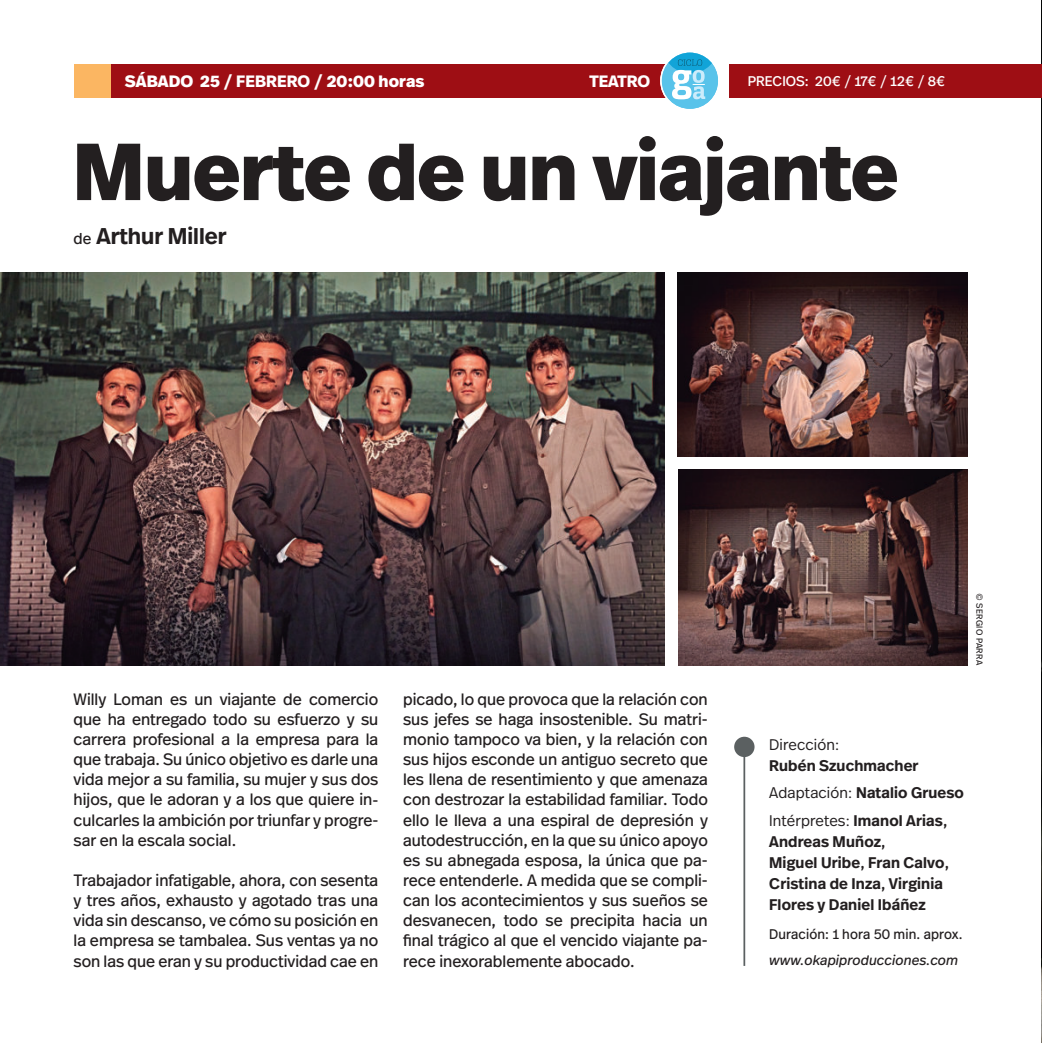
<style>
.page{position:relative;width:1042px;height:1043px;background:#fff}
.page>*{position:absolute;margin:0;border:0;box-sizing:border-box;transform-origin:0 0}
.t1{font:800 80.5px "Real Head Pro";color:#231f20}
.t2{font:600 22.75px "Real Head Pro";color:#231f20}
.t3{font:16.45px/20.1px "Real Head Pro";color:#231f20;text-align:justify}
.t4{font:800 16.45px "Real Head Pro";letter-spacing:.01em;color:#fff}
.t5{font:700 16.45px "Real Head Pro";color:#fff}
.t6{font:600 15.4px/21px "Real Head Pro";letter-spacing:.01em;color:#231f20}
.t7{font:300 15.4px "Real Head Pro";letter-spacing:.01em;color:#231f20}
.t8{font:14px "Real Head Pro";letter-spacing:.01em;color:#231f20}
.t9{font:italic 14px "Real Head Pro";letter-spacing:.01em;color:#231f20}
.t10{font:14px "Real Head Pro";color:#fff}
.t11{font:8.75px "Real Head Pro";letter-spacing:.04em;color:#231f20}
.s1{font-weight:700}
.s2{font-weight:400;font-size:15.75px}
.s3{font-weight:300}
.s4{font-weight:400}
</style>
<div class="page">
<img style="left:1041px;top:1px;width:1px;height:1039px">
<img style="left:0;top:272px;width:664px;height:393px">
<div style="left:74px;top:64px;width:618px;height:34px;background:#9e0e14"></div>
<div style="left:729px;top:64px;width:312px;height:34px;background:#9e0e14"></div>
<div style="left:74px;top:64px;width:36px;height:34px;background:#fbb662"></div>
<hr style="left:743px;top:743px;width:2px;height:222px;background:#5b6061">
<div style="left:734px;top:736px;width:20px;height:21px;background:#5b6061;border-radius:50%"></div>
<img style="left:677px;top:272px;width:289px;height:184px">
<img style="left:678px;top:470px;width:288px;height:195px">
<div style="left:660px;top:51px;width:59px;height:59px;border:3px solid #fff;border-radius:50%"></div>
<div style="left:661px;top:53px;width:56px;height:56px;background:#59c3ea;border-radius:50%"></div>
<svg style="left:662px;top:53px;width:55px;height:46px"></svg>
<p class="t4" style="left:125px;top:72px;width:301px">SÁBADO 25 <span class="s1">/ FEBRERO /</span> 20:00 horas</p>
<p class="t5" style="left:589px;top:72px;width:62px">TEATRO</p>
<p class="t10" style="left:747px;top:74px;width:199px">PRECIOS: 20€ / 17€ / 12€ / 8€</p>
<h1 class="t1" style="left:73px;top:126px;width:826px">Muerte de un viajante</h1>
<h2 class="t2" style="left:74px;top:223px;width:154px"><span class="s2">de</span> Arthur Miller</h2>
<p class="t3" style="left:74px;top:688px;width:306px">Willy Loman es un viajante de comercio que ha entregado todo su esfuerzo y su carrera profesional a la empresa para la que trabaja. Su único objetivo es darle una vida mejor a su familia, su mujer y sus dos hijos, que le adoran y a los que quiere in&shy;culcarles la ambición por triunfar y progre&shy;sar en la escala social.</p>
<p class="t3" style="left:74px;top:870px;width:306px">Trabajador infatigable, ahora, con sesenta y tres años, exhausto y agotado tras una vida sin descanso, ve cómo su posición en la empresa se tambalea. Sus ventas ya no son las que eran y su productividad cae en</p>
<p class="t3" style="left:403px;top:688px;width:306px">picado, lo que provoca que la relación con sus jefes se haga insostenible. Su matri&shy;monio tampoco va bien, y la relación con sus hijos esconde un antiguo secreto que les llena de resentimiento y que amenaza con destrozar la estabilidad familiar. Todo ello le lleva a una espiral de depresión y autodestrucción, en la que su único apoyo es su abnegada esposa, la única que pa&shy;rece entenderle. A medida que se compli&shy;can los acontecimientos y sus sueños se desvanecen, todo se precipita hacia un final trágico al que el vencido viajante pa&shy;rece inexorablemente abocado.</p>
<p class="t11" style="left:983px;top:592px;width:74px;rotate:90deg">© SERGIO PARRA</p>
<p class="t7" style="left:769px;top:736px;width:72px">Dirección:</p>
<p class="t6" style="left:769px;top:752px;width:196px;line-height:27.1px">Rubén Szuchmacher<br><span class="s3">Adaptación:</span> Natalio Grueso<br><span class="s3">Intérpretes:</span> Imanol Arias<span class="s4">,</span></p>
<p class="t6" style="left:769px;top:830px;width:181px">Andreas Muñoz<span class="s4">,<br></span>Miguel Uribe<span class="s4">,</span> Fran Calvo<span class="s4">,<br></span>Cristina de Inza<span class="s4">,</span> Virginia<br>Flores y Daniel Ibáñez</p>
<p class="t8" style="left:769px;top:926px;width:195px">Duración: 1 hora 50 min. aprox.</p>
<p class="t9" style="left:769px;top:954px;width:190px">www.okapiproducciones.com</p>
</div>
